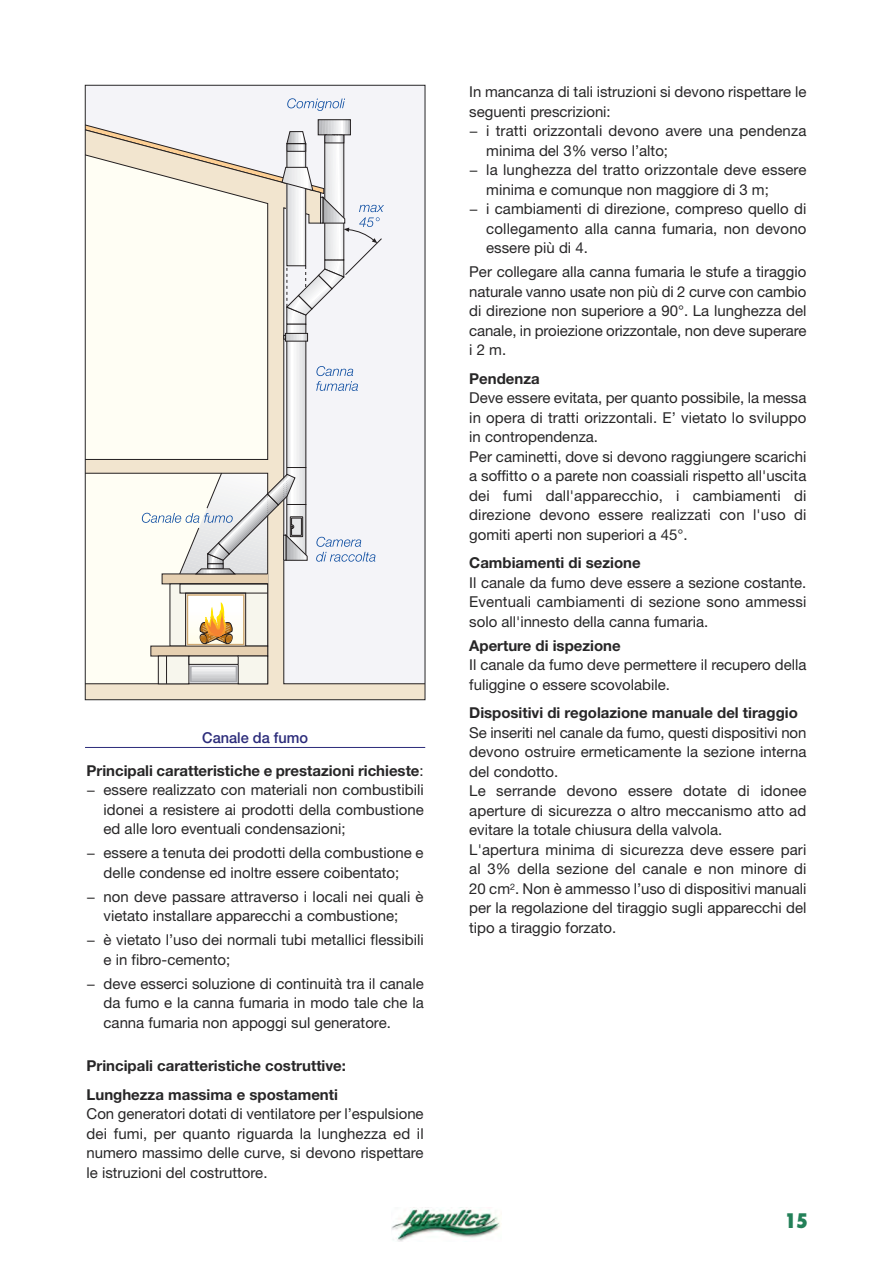
<style>
.page{position:relative;width:893px;height:1263px;background:#fff}
.page>*{position:absolute;margin:0;border:0;box-sizing:border-box;transform-origin:0 0}
.t1{font:800 condensed 19.5px "Futura";color:#238058}
.t2{font:15px/19.5px "Helvetica Neue";color:#272627;text-align:justify}
.t3{font:700 15px/28.5px "Helvetica Neue";color:#272627}
.t4{font:500 15px "Helvetica Neue";color:#2b2b7a}
.s1{font-weight:400}
</style>
<div class="page">
<img style="left:391px;top:1209px;width:109px;height:33px">
<div style="left:85px;top:85px;width:340px;height:614px;background:#f4f4f8"></div>
<svg style="left:87px;top:325px;width:336px;height:373px"></svg>
<hr style="left:289px;top:324px;width:1px;height:143px;background:#ededee">
<hr style="left:290px;top:324px;width:1px;height:143px;background:#f5f5f6">
<hr style="left:292px;top:324px;width:1px;height:143px;background:#fff">
<hr style="left:293px;top:324px;width:2px;height:143px;background:#fbfbfb">
<hr style="left:295px;top:324px;width:1px;height:143px;background:#f7f7f8">
<hr style="left:296px;top:324px;width:2px;height:143px;background:#f3f4f4">
<hr style="left:298px;top:324px;width:1px;height:143px;background:#f0f0f1">
<hr style="left:299px;top:324px;width:1px;height:143px;background:#ebebed">
<hr style="left:300px;top:324px;width:2px;height:143px;background:#e7e8e9">
<hr style="left:302px;top:324px;width:1px;height:143px;background:#e3e4e6">
<hr style="left:303px;top:324px;width:2px;height:143px;background:#e0e1e3">
<hr style="left:289px;top:467px;width:1px;height:37px;background:#ededee">
<hr style="left:290px;top:467px;width:1px;height:37px;background:#f5f5f6">
<hr style="left:292px;top:467px;width:1px;height:37px;background:#fff">
<hr style="left:293px;top:467px;width:2px;height:37px;background:#fbfbfb">
<hr style="left:295px;top:467px;width:1px;height:37px;background:#f7f7f8">
<hr style="left:296px;top:467px;width:2px;height:37px;background:#f3f4f4">
<hr style="left:298px;top:467px;width:1px;height:37px;background:#f0f0f1">
<hr style="left:299px;top:467px;width:1px;height:37px;background:#ebebed">
<hr style="left:300px;top:467px;width:2px;height:37px;background:#e7e8e9">
<hr style="left:302px;top:467px;width:1px;height:37px;background:#e3e4e6">
<hr style="left:303px;top:467px;width:2px;height:37px;background:#e0e1e3">
<div style="left:287px;top:467px;width:19px;height:38px;border:1px solid #231f20"></div>
<svg style="left:284px;top:333px;width:24px;height:8px"></svg>
<div style="left:318px;top:119px;width:33px;height:16px;border:1px solid #231f20"></div>
<div style="left:162px;top:574px;width:106px;height:10px;background:#e6d0b1"></div>
<div style="left:151px;top:646px;width:117px;height:10px;background:#e6d0b1"></div>
<div style="left:151px;top:646px;width:117px;height:10px;border:1px solid #231f20"></div>
<svg style="left:142px;top:472px;width:166px;height:102px"></svg>
<svg style="left:316px;top:537px;width:59px;height:25px"></svg>
<svg style="left:316px;top:366px;width:42px;height:25px"></svg>
<svg style="left:287px;top:98px;width:58px;height:13px"></svg>
<svg style="left:87px;top:120px;width:297px;height:205px"></svg>
<div style="left:158px;top:656px;width:31px;height:28px;background:#f7f6ed"></div>
<div style="left:158px;top:656px;width:31px;height:28px;border:1px solid #231f20"></div>
<svg style="left:166px;top:656px;width:1px;height:28px"></svg>
<div style="left:238px;top:656px;width:30px;height:28px;background:#f7f6ed"></div>
<div style="left:189px;top:656px;width:49px;height:8px;background:#f7f6ed"></div>
<div style="left:189px;top:656px;width:49px;height:9px;border:1px solid #231f20"></div>
<svg style="left:170px;top:583px;width:98px;height:63px"></svg>
<hr style="left:191px;top:678px;width:45px;height:1px;background:#c8c9cb">
<hr style="left:191px;top:676px;width:45px;height:2px;background:#cfd0d2">
<hr style="left:191px;top:675px;width:45px;height:1px;background:#d4d5d7">
<hr style="left:191px;top:673px;width:45px;height:2px;background:#dadbdd">
<hr style="left:191px;top:672px;width:45px;height:1px;background:#e1e2e4">
<hr style="left:191px;top:670px;width:45px;height:2px;background:#e7e8e9">
<hr style="left:191px;top:669px;width:45px;height:1px;background:#efeff0">
<div style="left:190px;top:666px;width:47px;height:16px;border:2px solid #a8a9ad"></div>
<hr style="left:85px;top:747px;width:340px;height:1px;background:#2b2b7a">
<p class="t4" style="left:202px;top:732px;width:107px">Canale da fumo</p>
<p class="t3" style="left:87px;top:757px;width:339px">Principali caratteristiche e prestazioni richieste<span class="s1">:</span></p>
<p class="t2" style="left:87px;top:781px;width:339px">− essere realizzato con materiali non combustibili</p>
<p class="t2" style="left:104px;top:801px;width:322px">idonei a resistere ai prodotti della combustione</p>
<p class="t2" style="left:104px;top:820px;width:244px">ed alle loro eventuali condensazioni;</p>
<p class="t2" style="left:87px;top:844px;width:339px;text-align:center">− essere a tenuta dei prodotti della combustione e delle condense ed inoltre essere coibentato;</p>
<p class="t2" style="left:87px;top:888px;width:339px;text-align:center">− non deve passare attraverso i locali nei quali è vietato installare apparecchi a combustione;</p>
<p class="t2" style="left:104px;top:931px;width:322px;text-indent:-17px">− è vietato l’uso dei normali tubi metallici flessibili e in fibro-cemento;</p>
<p class="t2" style="left:104px;top:975px;width:322px;text-indent:-17px">− deve esserci soluzione di continuità tra il canale da fumo e la canna fumaria in modo tale che la canna fumaria non appoggi sul generatore.</p>
<p class="t3" style="left:87px;top:1053px;width:261px">Principali caratteristiche costruttive:<br>Lunghezza massima e spostamenti</p>
<p class="t2" style="left:87px;top:1105px;width:339px">Con generatori dotati di ventilatore per l’espulsione dei fumi, per quanto riguarda la lunghezza ed il numero massimo delle curve, si devono rispettare le istruzioni del costruttore.</p>
<p class="t2" style="left:469px;top:84px;width:339px">In mancanza di tali istruzioni si devono rispettare le</p>
<p class="t2" style="left:469px;top:103px;width:143px">seguenti prescrizioni:</p>
<p class="t2" style="left:469px;top:123px;width:339px">− i tratti orizzontali devono avere una pendenza</p>
<p class="t2" style="left:486px;top:142px;width:183px">minima del 3% verso l’alto;</p>
<p class="t2" style="left:469px;top:162px;width:339px">− la lunghezza del tratto orizzontale deve essere</p>
<p class="t2" style="left:486px;top:181px;width:284px">minima e comunque non maggiore di 3 m;</p>
<p class="t2" style="left:469px;top:201px;width:339px">− i cambiamenti di direzione, compreso quello di</p>
<p class="t2" style="left:486px;top:220px;width:322px">collegamento alla canna fumaria, non devono</p>
<p class="t2" style="left:486px;top:240px;width:103px">essere più di 4.</p>
<p class="t2" style="left:469px;top:264px;width:339px">Per collegare alla canna fumaria le stufe a tiraggio naturale vanno usate non più di 2 curve con cambio di direzione non superiore a 90°. La lunghezza del canale, in proiezione orizzontale, non deve superare i 2 m.</p>
<p class="t3" style="left:469px;top:366px;width:72px">Pendenza</p>
<p class="t2" style="left:469px;top:390px;width:339px;text-align:left">Deve essere evitata, per quanto possibile, la messa in opera di tratti orizzontali. E’ vietato lo sviluppo in contropendenza.<br>Per caminetti, dove si devono raggiungere scarichi a soffitto o a parete non coassiali rispetto all'uscita dei fumi dall'apparecchio, i cambiamenti di direzione devono essere realizzati con l'uso di gomiti aperti non superiori a 45°.</p>
<p class="t3" style="left:469px;top:550px;width:173px">Cambiamenti di sezione</p>
<p class="t2" style="left:469px;top:574px;width:339px">Il canale da fumo deve essere a sezione costante.<br>Eventuali cambiamenti di sezione sono ammessi solo all'innesto della canna fumaria.</p>
<p class="t3" style="left:469px;top:633px;width:153px">Aperture di ispezione</p>
<p class="t2" style="left:469px;top:657px;width:339px">Il canale da fumo deve permettere il recupero della fuliggine o essere scovolabile.</p>
<p class="t3" style="left:469px;top:700px;width:330px">Dispositivi di regolazione manuale del tiraggio</p>
<p class="t2" style="left:469px;top:724px;width:339px;text-align:left">Se inseriti nel canale da fumo, questi dispositivi non devono ostruire ermeticamente la sezione interna del condotto.<br>Le serrande devono essere dotate di idonee aperture di sicurezza o altro meccanismo atto ad evitare la totale chiusura della valvola.<br>L'apertura minima di sicurezza deve essere pari al 3% della sezione del canale e non minore di 20 cm<sup>2</sup>. Non è ammesso l’uso di dispositivi manuali per la regolazione del tiraggio sugli apparecchi del tipo a tiraggio forzato.</p>
<h1 class="t1" style="left:784px;top:1212px;width:25px">15</h1>
</div>
